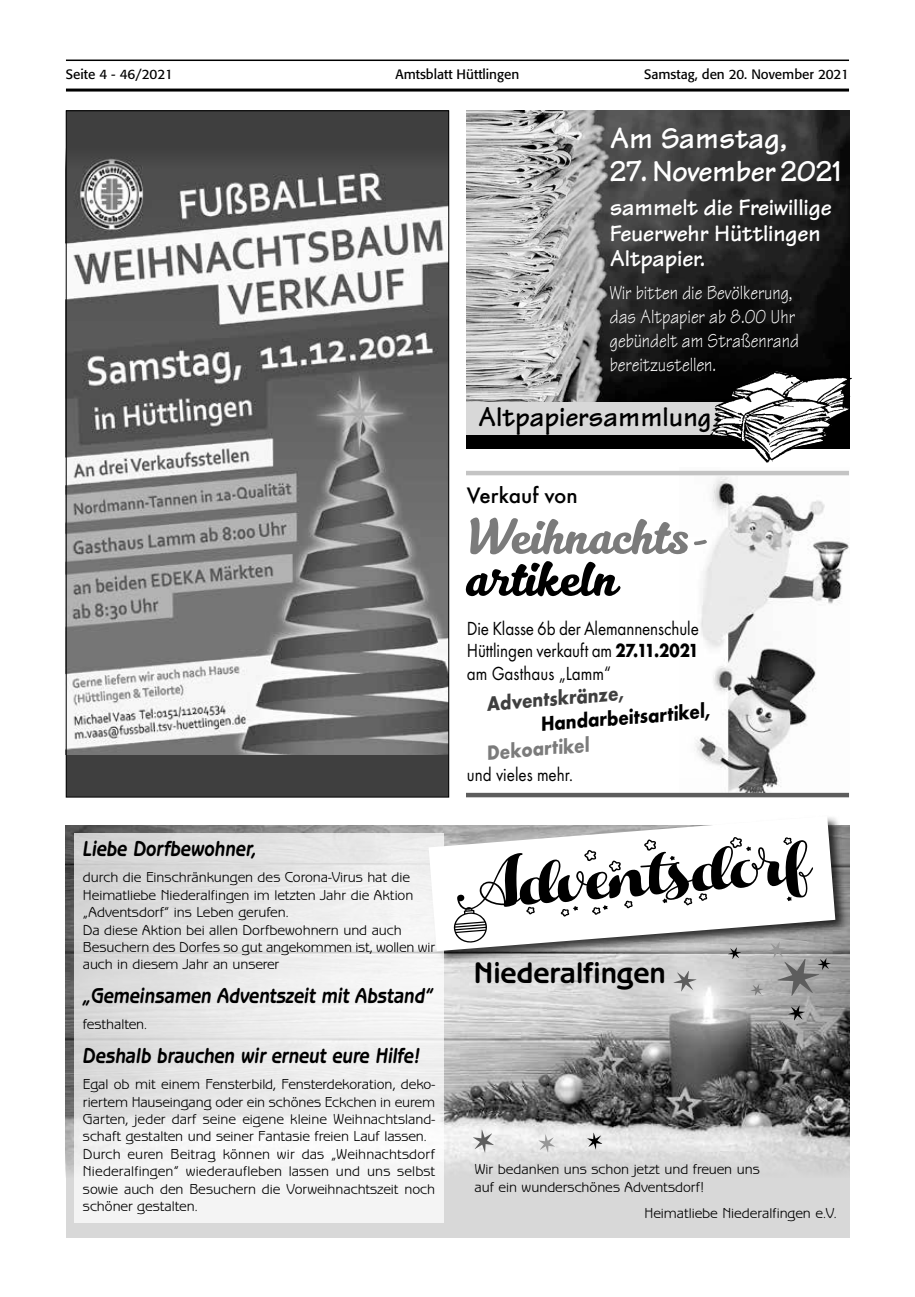
<style>
.page{position:relative;width:915px;height:1297px;background:#fff}
.page>*{position:absolute;margin:0;border:0;box-sizing:border-box;transform-origin:0 0}
.t1{font:70.5px "Hello Christmas";color:#000;scale:1.1 1}
.t2{font:50.25px "Kitten";color:#7b7b7b}
.t3{font:50.25px "Kitten";color:#000}
.t4{font:700 30.75px "Tekton";letter-spacing:-.01em;color:#fff}
.t5{font:30.75px "Benjamin Gothic Bold";color:#000}
.t6{font:700 28.5px "Tekton";color:#000}
.t7{font:700 24px/25.5px "Tekton";letter-spacing:-.005em;color:#fff}
.t8{font:500 23.25px "Futura T";color:#000}
.t9{font:italic 22.35px "Benjamin Gothic Bold";color:#000;scale:.87 1}
.t10{font:700 21.3px "Futura T";color:#000;scale:.87 1}
.t11{font:700 21.3px "Futura T";color:#3f3f3f;scale:.87 1}
.t12{font:700 21.3px "Futura T";color:#7b7b7b;scale:.87 1}
.t13{font:20.25px/24px "Tekton";color:#fff;scale:.85 1}
.t14{font:19.65px/22.5px "Futura T";color:#000;text-align:justify;scale:.87 1}
.t15{font:15px/17.4px "Benjamin Gothic Book";color:#000}
.t16{font:13.5px "Formata";color:#000}
.s1{font-weight:700}
</style>
<div class="page">
<hr style="left:66px;top:60px;width:782px;height:1px;background:#000">
<hr style="left:66px;top:89px;width:782px;height:3px;background:#000">
<div style="left:66px;top:111px;width:382px;height:686px;background:#3f3f3f"></div>
<img style="left:68px;top:158px;width:379px;height:597px">
<div style="left:466px;top:111px;width:382px;height:338px;background:#000"></div>
<img style="left:466px;top:111px;width:382px;height:291px">
<div style="left:466px;top:402px;width:258px;height:32px;background:#d8d8d8"></div>
<svg style="left:703px;top:364px;width:149px;height:71px"></svg>
<div style="left:720px;top:379px;width:141px;height:85px;background:#fff"></div>
<img style="left:709px;top:370px;width:142px;height:93px">
<div style="left:66px;top:1071px;width:782px;height:167px;background:#d8d8d8"></div>
<img style="left:66px;top:826px;width:782px;height:351px">
<div style="left:427px;top:814px;width:421px;height:151px;background:#000;opacity:.75"></div>
<svg style="left:428px;top:816px;width:407px;height:135px"></svg>
<svg style="left:74px;top:833px;width:369px;height:390px;fill:#ededed"></svg>
<svg style="left:727px;top:947px;width:13px;height:12px"></svg>
<svg style="left:788px;top:1005px;width:16px;height:15px"></svg>
<svg style="left:673px;top:971px;width:23px;height:20px"></svg>
<svg style="left:750px;top:942px;width:80px;height:54px;background:#a1a1a1"></svg>
<svg style="left:538px;top:1134px;width:16px;height:19px"></svg>
<svg style="left:587px;top:1133px;width:15px;height:16px"></svg>
<svg style="left:473px;top:1129px;width:20px;height:24px"></svg>
<img style="left:679px;top:470px;width:169px;height:323px">
<hr style="left:466px;top:471px;width:382px;height:4px;background:#c4c4c4">
<hr style="left:466px;top:793px;width:382px;height:4px;background:#5d5d5d">
<p class="t16" style="left:66px;top:66px;width:108px">Seite 4 - 46/2021</p>
<p class="t16" style="left:395px;top:66px;width:125px">Amtsblatt Hüttlingen</p>
<p class="t16" style="left:643px;top:66px;width:206px">Samstag, den 20. November 2021</p>
<h3 class="t4" style="left:609px;top:119px;width:179px">Am Samstag,</h3>
<h3 class="t4" style="left:609px;top:152px;width:233px">27. November 2021</h3>
<h3 class="t7" style="left:609px;top:195px;width:223px">sammelt die Freiwillige<br>Feuerwehr Hüttlingen<br>Altpapier.</h3>
<h3 class="t13" style="left:609px;top:281px;width:224px">Wir bitten die Bevölkerung, das Altpapier ab 8.00 Uhr gebündelt am Straßenrand bereitzustellen.</h3>
<h3 class="t6" style="left:478px;top:399px;width:235px">Altpapiersammlung</h3>
<h3 class="t8" style="left:466px;top:482px;width:112px">Verkauf von</h3>
<h2 class="t2" style="left:466px;top:507px;width:245px">Weihnachts-</h2>
<h2 class="t3" style="left:466px;top:549px;width:153px">artikeln</h2>
<h3 class="t14" style="left:466px;top:617px;width:268px">Die Klasse 6b der Alemannenschule Hüttlingen verkauft am <span class="s1">27.11.2021 </span>am Gasthaus „Lamm“</h3>
<h3 class="t11" style="left:485px;top:692px;width:159px;rotate:-5deg">Adventskränze,</h3>
<h3 class="t10" style="left:539px;top:712px;width:197px;rotate:-5deg">Handarbeitsartikel,</h3>
<h3 class="t12" style="left:485px;top:740px;width:120px;rotate:-5deg">Dekoartikel</h3>
<h3 class="t14" style="left:466px;top:763px;width:124px">und vieles mehr.</h3>
<h3 class="t9" style="left:83px;top:836px;width:201px">Liebe Dorfbewohner,</h3>
<p class="t15" style="left:83px;top:869px;width:353px">durch die Einschränkungen des Corona-Virus hat die Heimatliebe Niederalfingen im letzten Jahr die Aktion „Adventsdorf“ ins Leben gerufen.<br>Da diese Aktion bei allen Dorfbewohnern und auch Besuchern des Dorfes so gut angekommen ist, wollen wir auch in diesem Jahr an unserer</p>
<h3 class="t9" style="left:83px;top:982px;width:404px">„Gemeinsamen Adventszeit mit Abstand“</h3>
<p class="t15" style="left:83px;top:1016px;width:66px">festhalten.</p>
<h3 class="t9" style="left:83px;top:1042px;width:388px">Deshalb brauchen wir erneut eure Hilfe!</h3>
<p class="t15" style="left:83px;top:1076px;width:353px">Egal ob mit einem Fensterbild, Fensterdekoration, deko&shy;riertem Hauseingang oder ein schönes Eckchen in eurem Garten, jeder darf seine eigene kleine Weihnachtsland&shy;schaft gestalten und seiner Fantasie freien Lauf lassen.<br>Durch euren Beitrag können wir das „Weihnachtsdorf Niederalfingen“ wiederaufleben lassen und uns selbst sowie auch den Besuchern die Vorweihnachtszeit noch schöner gestalten.</p>
<h1 class="t1" style="left:450px;top:843px;width:326px;rotate:-4deg">Adventsdor f</h1>
<h3 class="t5" style="left:473px;top:955px;width:193px">Niederalfingen</h3>
<p class="t15" style="left:474px;top:1161px;width:287px">Wir bedanken uns schon jetzt und freuen uns auf ein wunderschönes Adventsdorf!</p>
<p class="t15" style="left:644px;top:1204px;width:193px">Heimatliebe Niederalfingen e.V.</p>
</div>
